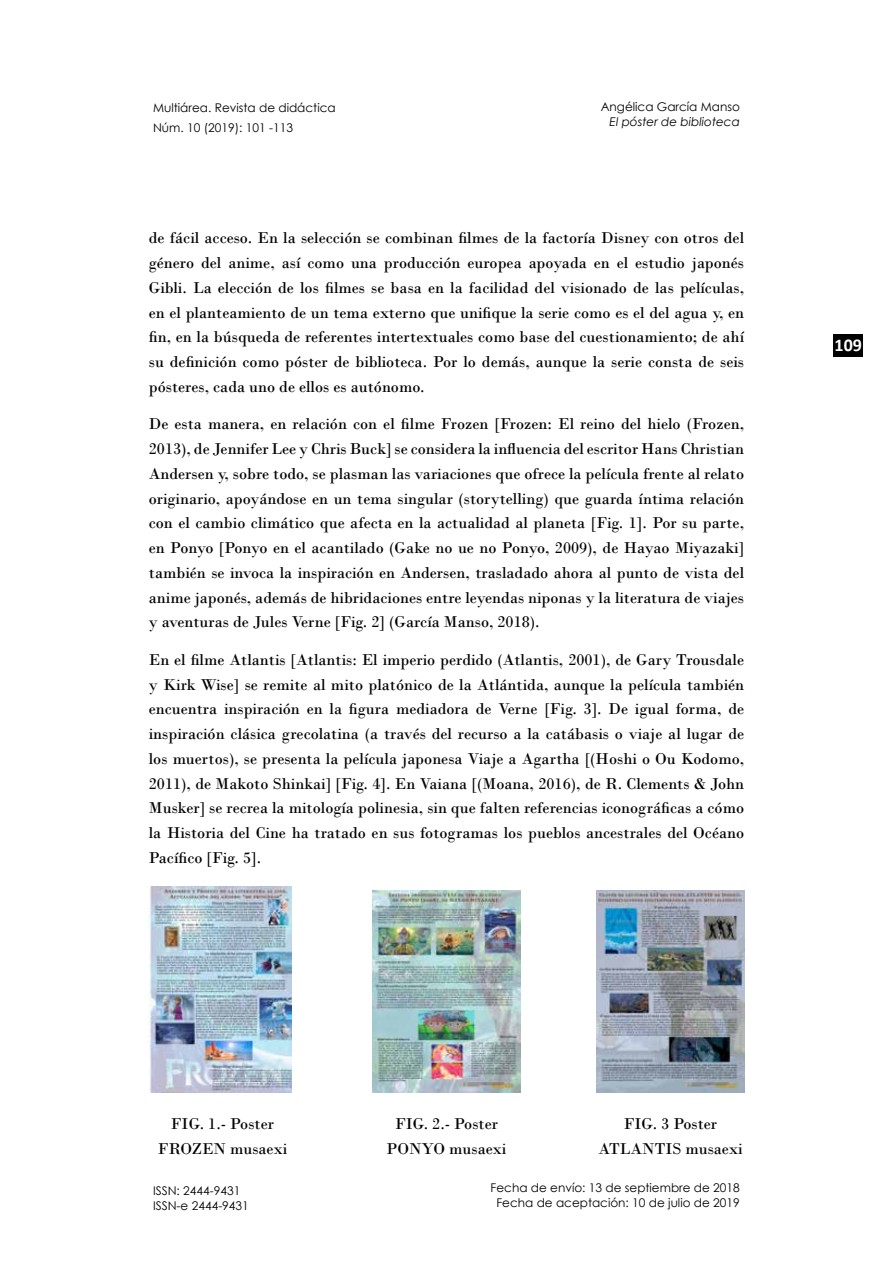
<style>
.page{position:relative;width:893px;height:1263px;background:#fff}
.page>*{position:absolute;margin:0;border:0;box-sizing:border-box;transform-origin:0 0}
.t1{font:700 18px "Calibri";color:#fff}
.t2{font:16.5px/24.8px "Bodoni";color:#000;text-align:justify}
.t3{font:12px/19.5px "Century Gothic";color:#000}
.t4{font:italic 12px "Century Gothic";color:#000}
</style>
<div class="page">
<div style="left:834px;top:335px;width:29px;height:22px;background:#000"></div>
<img style="left:149px;top:886px;width:143px;height:207px">
<img style="left:373px;top:890px;width:147px;height:203px">
<img style="left:597px;top:890px;width:147px;height:203px">
<p class="t3" style="left:153px;top:98px;width:184px">Multiárea. Revista de didáctica<br>Núm. 10 (2019): 101 -113</p>
<p class="t3" style="left:601px;top:97px;width:141px">Angélica García Manso</p>
<p class="t4" style="left:610px;top:113px;width:132px">El póster de biblioteca</p>
<p class="t2" style="left:149px;top:226px;width:597px">de fácil acceso. En la selección se combinan filmes de la factoría Disney con otros del género del anime, así como una producción europea apoyada en el estudio japonés Gibli. La elección de los filmes se basa en la facilidad del visionado de las películas, en el planteamiento de un tema externo que unifique la serie como es el del agua y, en fin, en la búsqueda de referentes intertextuales como base del cuestionamiento; de ahí su definición como póster de biblioteca. Por lo demás, aunque la serie consta de seis pósteres, cada uno de ellos es autónomo.</p>
<p class="t2" style="left:149px;top:412px;width:597px">De esta manera, en relación con el filme Frozen [Frozen: El reino del hielo (Frozen, 2013), de Jennifer Lee y Chris Buck] se considera la influencia del escritor Hans Christian Andersen y, sobre todo, se plasman las variaciones que ofrece la película frente al relato originario, apoyándose en un tema singular (storytelling) que guarda íntima relación con el cambio climático que afecta en la actualidad al planeta [Fig. 1]. Por su parte, en Ponyo [Ponyo en el acantilado (Gake no ue no Ponyo, 2009), de Hayao Miyazaki] también se invoca la inspiración en Andersen, trasladado ahora al punto de vista del anime japonés, además de hibridaciones entre leyendas niponas y la literatura de viajes y aventuras de Jules Verne [Fig. 2] (García Manso, 2018).</p>
<p class="t2" style="left:149px;top:647px;width:597px">En el filme Atlantis [Atlantis: El imperio perdido (Atlantis, 2001), de Gary Trousdale y Kirk Wise] se remite al mito platónico de la Atlántida, aunque la película también encuentra inspiración en la figura mediadora de Verne [Fig. 3]. De igual forma, de inspiración clásica grecolatina (a través del recurso a la catábasis o viaje al lugar de los muertos), se presenta la película japonesa Viaje a Agartha [(Hoshi o Ou Kodomo, 2011), de Makoto Shinkai] [Fig. 4]. En Vaiana [(Moana, 2016), de R. Clements &amp; John Musker] se recrea la mitología polinesia, sin que falten referencias iconográficas a cómo la Historia del Cine ha tratado en sus fotogramas los pueblos ancestrales del Océano Pacífico [Fig. 5].</p>
<p class="t1" style="left:835px;top:334px;width:29px">109</p>
<p class="t2" style="left:158px;top:1111px;width:131px;text-align:center">FIG. 1.- Poster<br>FROZEN musaexi</p>
<p class="t2" style="left:387px;top:1111px;width:121px;text-align:center">FIG. 2.- Poster<br>PONYO musaexi</p>
<p class="t2" style="left:598px;top:1111px;width:146px;text-align:center">FIG. 3 Poster<br>ATLANTIS musaexi</p>
<p class="t3" style="left:153px;top:1184px;width:97px;line-height:14.4px">ISSN: 2444-9431<br>ISSN-e 2444-9431</p>
<p class="t3" style="left:491px;top:1180px;width:251px;line-height:15px;text-align:center">Fecha de envío: 13 de septiembre de 2018<br>Fecha de aceptación: 10 de julio de 2019</p>
</div>
